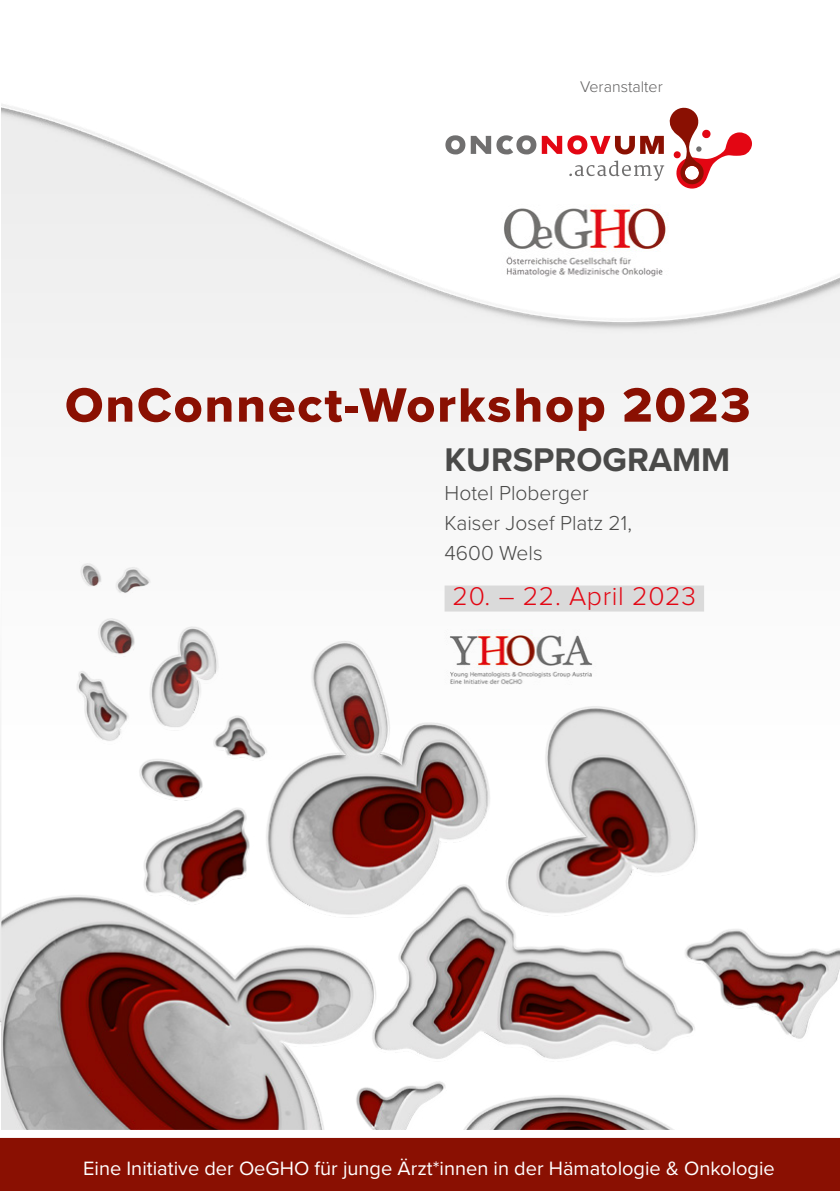
<style>
.page{position:relative;width:840px;height:1191px;background:#fff}
.page>*{position:absolute;margin:0;border:0;box-sizing:border-box;transform-origin:0 0}
.t1{font:50px "Proxima Nova Extrabld";letter-spacing:.04em;color:#8a1002}
.t2{font:700 34px "Proxima Nova";color:#4a4a49}
.t3{font:300 26.6px "Proxima Nova";letter-spacing:.025em;color:#e30613}
.t4{font:300 21px/29.8px "Proxima Nova";color:#4a4a49}
.t5{font:20px "Proxima Nova";color:#fff}
.t6{font:300 16px "Proxima Nova";color:#646363}
</style>
<div class="page">
<img style="left:1px;top:104px;width:838px;height:1026px">
<svg style="left:445px;top:108px;width:306px;height:81px"></svg>
<img style="left:501px;top:205px;width:167px;height:75px">
<img style="left:0;top:701px;width:1px;height:324px">
<div style="left:444px;top:585px;width:259px;height:26px;background:#dadada"></div>
<img style="left:444px;top:629px;width:153px;height:63px">
<div style="left:0;top:1137px;width:839px;height:54px;background:#8a1002"></div>
<p class="t6" style="left:579px;top:75px;width:84px">Veranstalter</p>
<h1 class="t1" style="left:65px;top:368px;width:686px">OnConnect-Workshop 2023</h1>
<h2 class="t2" style="left:444px;top:434px;width:287px">KURSPROGRAMM</h2>
<p class="t4" style="left:444px;top:477px;width:189px">Hotel Ploberger<br>Kaiser Josef Platz 21,<br>4600 Wels</p>
<h3 class="t3" style="left:452px;top:576px;width:245px">20. – 22. April 2023</h3>
<p class="t5" style="left:83px;top:1153px;width:692px">Eine Initiative der OeGHO für junge Ärzt*innen in der Hämatologie &amp; Onkologie</p>
</div>
